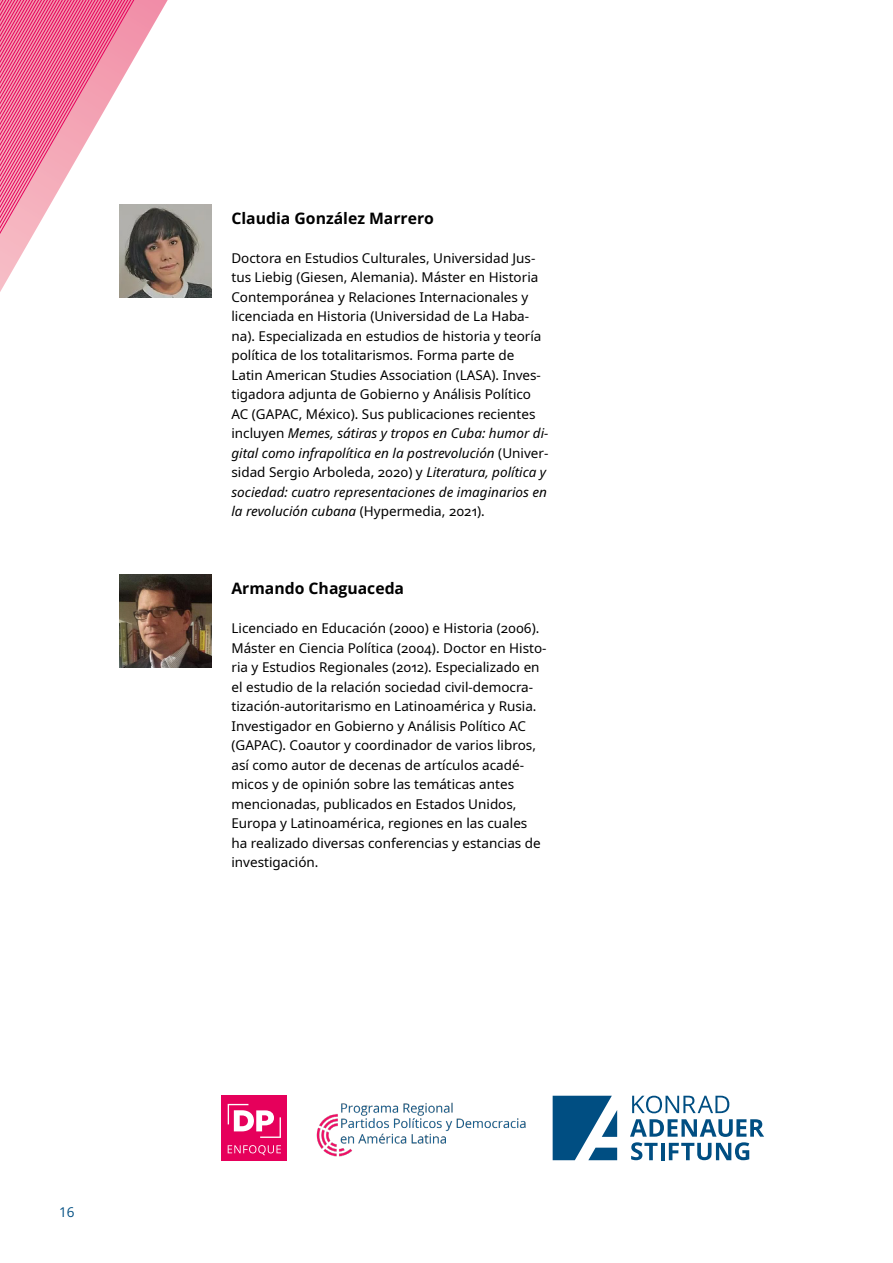
<style>
.page{position:relative;width:893px;height:1263px;background:#fff}
.page>*{position:absolute;margin:0;border:0;box-sizing:border-box;transform-origin:0 0}
.t1{font:700 15.75px "Open Sans";color:#000}
.t2{font:13.5px/19.5px "Noto Sans";color:#000}
.t3{font:13.5px "Open Sans";color:#004e82}
.s1{font-style:italic}
</style>
<div class="page">
<svg style="left:0;top:0;width:212px;height:298px"></svg>
<svg style="left:632px;top:1096px;width:97px;height:17px"></svg>
<svg style="left:630px;top:1119px;width:134px;height:41px"></svg>
<svg style="left:553px;top:1096px;width:64px;height:64px"></svg>
<div style="left:222px;top:1096px;width:65px;height:65px;background:#e6005b"></div>
<svg style="left:228px;top:1104px;width:53px;height:34px"></svg>
<svg style="left:228px;top:1145px;width:53px;height:10px"></svg>
<img style="left:316px;top:1102px;width:210px;height:55px">
<img style="left:119px;top:204px;width:93px;height:93px">
<img style="left:119px;top:575px;width:93px;height:92px">
<p class="t3" style="left:59px;top:1203px;width:17px">16</p>
<p class="t1" style="left:231px;top:207px;width:204px">Claudia González Marrero</p>
<p class="t2" style="left:231px;top:248px;width:318px">Doctora en Estudios Culturales, Universidad Jus&shy;tus Liebig (Giesen, Alemania). Máster en Historia Contemporánea y Relaciones Internacionales y licenciada en Historia (Universidad de La Haba&shy;na). Especializada en estudios de historia y teoría política de los totalitarismos. Forma parte de Latin American Studies Association (LASA). Inves&shy;tigadora adjunta de Gobierno y Análisis Político AC (GAPAC, México). Sus publicaciones recientes incluyen <span class="s1">Memes, sátiras y tropos en Cuba: humor di&shy;gital como infrapolítica en la postrevolución</span> (Univer&shy;sidad Sergio Arboleda, 2020) y <span class="s1">Literatura, política y sociedad: cuatro representaciones de imaginarios en la revolución cubana</span> (Hypermedia, 2021).</p>
<p class="t1" style="left:231px;top:578px;width:174px">Armando Chaguaceda</p>
<p class="t2" style="left:231px;top:619px;width:317px">Licenciado en Educación (2000) e Historia (2006).<br>Máster en Ciencia Política (2004). Doctor en Histo&shy;ria y Estudios Regionales (2012). Especializado en el estudio de la relación sociedad civil-democra&shy;tización-autoritarismo en Latinoamérica y Rusia.<br>Investigador en Gobierno y Análisis Político AC (GAPAC). Coautor y coordinador de varios libros, así como autor de decenas de artículos acadé&shy;micos y de opinión sobre las temáticas antes mencionadas, publicados en Estados Unidos, Europa y Latinoamérica, regiones en las cuales ha realizado diversas conferencias y estancias de investigación.</p>
</div>
